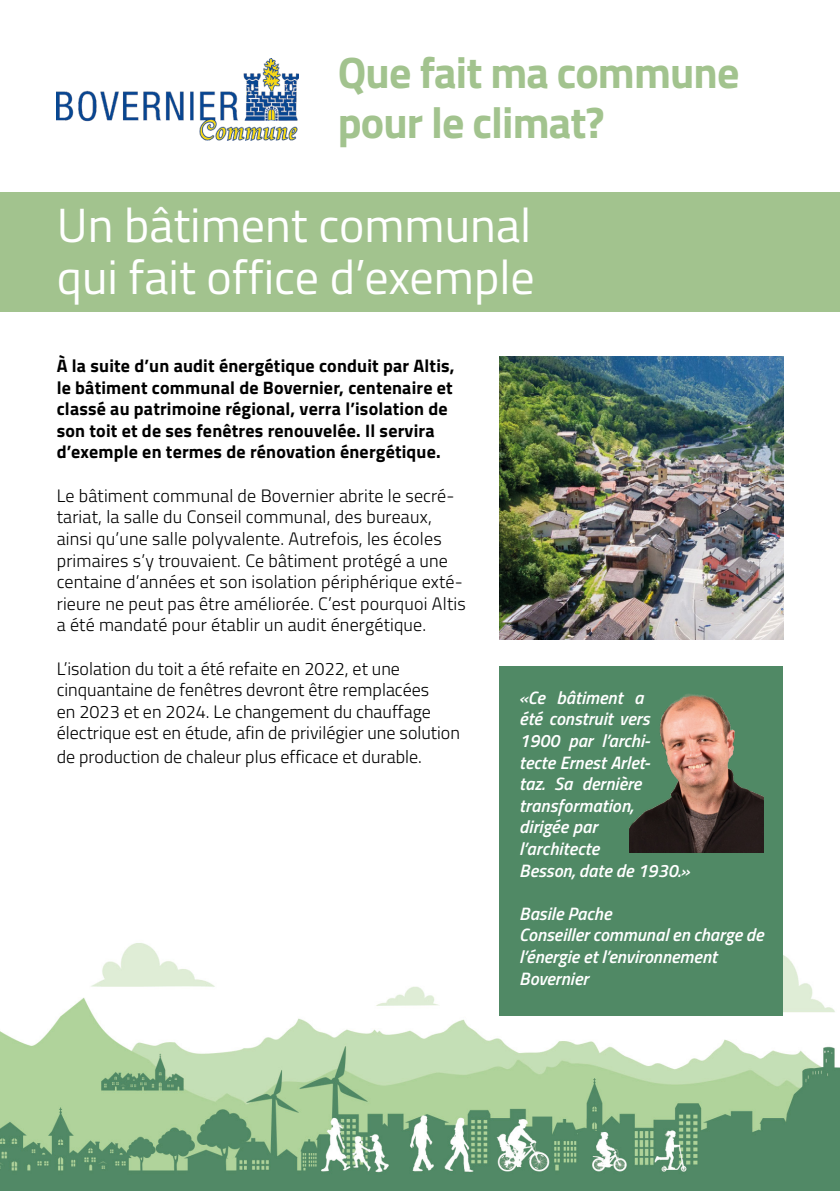
<style>
.page{position:relative;width:840px;height:1191px;background:#fff}
.page>*{position:absolute;margin:0;border:0;box-sizing:border-box;transform-origin:0 0}
.t1{font:48px/52px "Titillium Web";color:#fff}
.t2{font:700 44px/50px "Titillium Web";letter-spacing:-.02em;color:#a2c38e}
.t3{font:300 18px/21.6px "Titillium Web";letter-spacing:.01em;color:#000}
.t4{font:700 18px/21.6px "Titillium Web";letter-spacing:.01em;color:#000}
.t5{font:italic 600 18px/21.6px "Titillium Web";color:#fff}
</style>
<div class="page">
<img style="left:0;top:58px;width:839px;height:1133px">
<div style="left:0;top:193px;width:839px;height:119px;background:#a2c38e"></div>
<img style="left:499px;top:356px;width:283px;height:283px">
<img style="left:57px;top:59px;width:241px;height:81px">
<div style="left:499px;top:666px;width:283px;height:349px;background:#508965"></div>
<img style="left:629px;top:694px;width:134px;height:158px">
<h2 class="t2" style="left:337px;top:46px;width:403px">Que fait ma commune pour le climat?</h2>
<h1 class="t1" style="left:57px;top:196px;width:479px">Un bâtiment communal qui fait office d’exemple</h1>
<p class="t4" style="left:57px;top:354px;width:399px">À la suite d’un audit énergétique conduit par Altis, le bâtiment communal de Bovernier, centenaire et classé au patrimoine régional, verra l’isolation de son toit et de ses fenêtres renouvelée. Il servira d’exemple en termes de rénovation énergétique.</p>
<p class="t3" style="left:57px;top:484px;width:410px">Le bâtiment communal de Bovernier abrite le secré&shy;tariat, la salle du Conseil communal, des bureaux, ainsi qu’une salle polyvalente. Autrefois, les écoles primaires s’y trouvaient. Ce bâtiment protégé a une centaine d’années et son isolation périphérique exté&shy;rieure ne peut pas être améliorée. C’est pourquoi Altis a été mandaté pour établir un audit énergétique.</p>
<p class="t3" style="left:57px;top:656px;width:404px">L’isolation du toit a été refaite en 2022, et une cinquantaine de fenêtres devront être remplacées<br>en 2023 et en 2024. Le changement du chauffage électrique est en étude, afin de privilégier une solution</p>
<p class="t3" style="left:57px;top:745px;width:366px">de production de chaleur plus efficace et durable.</p>
<p class="t5" style="left:519px;top:685px;width:171px">«Ce bâtiment a<br>été construit vers<br>1900 par l’archi&shy;tecte Ernest Arlet-<br>taz. Sa dernière transformation,<br>dirigée par<br>l’architecte<br>Besson, date de 1930.»</p>
<p class="t5" style="left:519px;top:901px;width:245px">Basile Pache<br>Conseiller communal en charge de l’énergie et l’environnement<br>Bovernier</p>
</div>
